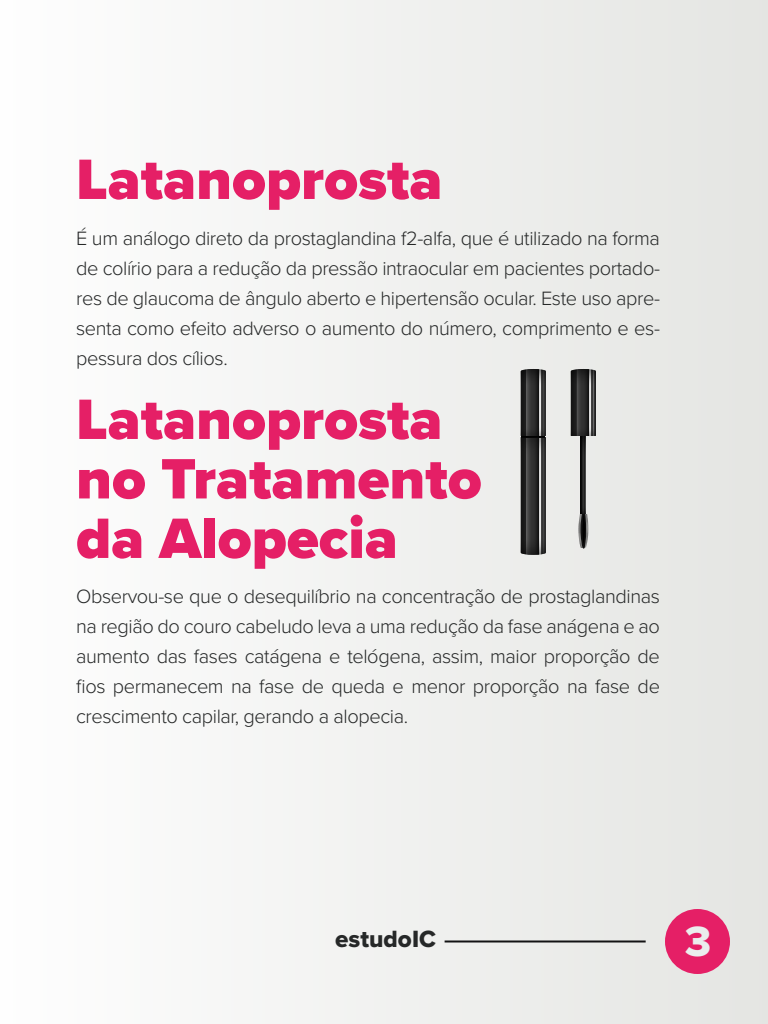
<style>
.page{position:relative;width:768px;height:1024px;background:#fff}
.page>*{position:absolute;margin:0;border:0;box-sizing:border-box;transform-origin:0 0}
.t1{font:900 59px/59.5px "Proxima Nova";color:#e51f66}
.t2{font:43.9px "Proxima Nova Extrabld";color:#ebeded}
.t3{font:24.4px "Proxima Nova Extrabld";color:#262828}
.t4{font:300 20px/30px "Proxima Nova";letter-spacing:-.02em;color:#262828;text-align:justify}
</style>
<div class="page">
<div style="left:0;top:0;width:768px;height:1024px;background:linear-gradient(to right,#fefefe,#e4e5e2)"></div>
<div style="left:665px;top:909px;width:65px;height:65px;background:#e51f66;border-radius:50%"></div>
<hr style="left:445px;top:940px;width:201px;height:2px;background:#131314">
<svg style="left:578px;top:512px;width:10px;height:37px"></svg>
<svg style="left:581px;top:436px;width:5px;height:78px"></svg>
<svg style="left:571px;top:369px;width:25px;height:67px;background:#393939"></svg>
<svg style="left:521px;top:369px;width:25px;height:186px;background:#3a3a3a"></svg>
<h1 class="t1" style="left:76px;top:149px;width:368px">Latanoprosta</h1>
<p class="t4" style="left:76px;top:222px;width:585px">É um análogo direto da prostaglandina f2-alfa, que é utilizado na forma de colírio para a redução da pressão intraocular em pacientes portado&shy;res de glaucoma de ângulo aberto e hipertensão ocular. Este uso apre&shy;senta como efeito adverso o aumento do número, comprimento e es&shy;pessura dos cílios.</p>
<h1 class="t1" style="left:76px;top:389px;width:407px">Latanoprosta no Tratamento da Alopecia</h1>
<p class="t4" style="left:76px;top:580px;width:585px">Observou-se que o desequilíbrio na concentração de prostaglandinas na região do couro cabeludo leva a uma redução da fase anágena e ao aumento das fases catágena e telógena, assim, maior proporção de fios permanecem na fase de queda e menor proporção na fase de crescimento capilar, gerando a alopecia.</p>
<p class="t3" style="left:335px;top:921px;width:102px">estudoIC</p>
<h2 class="t2" style="left:685px;top:909px;width:28px">3</h2>
</div>
